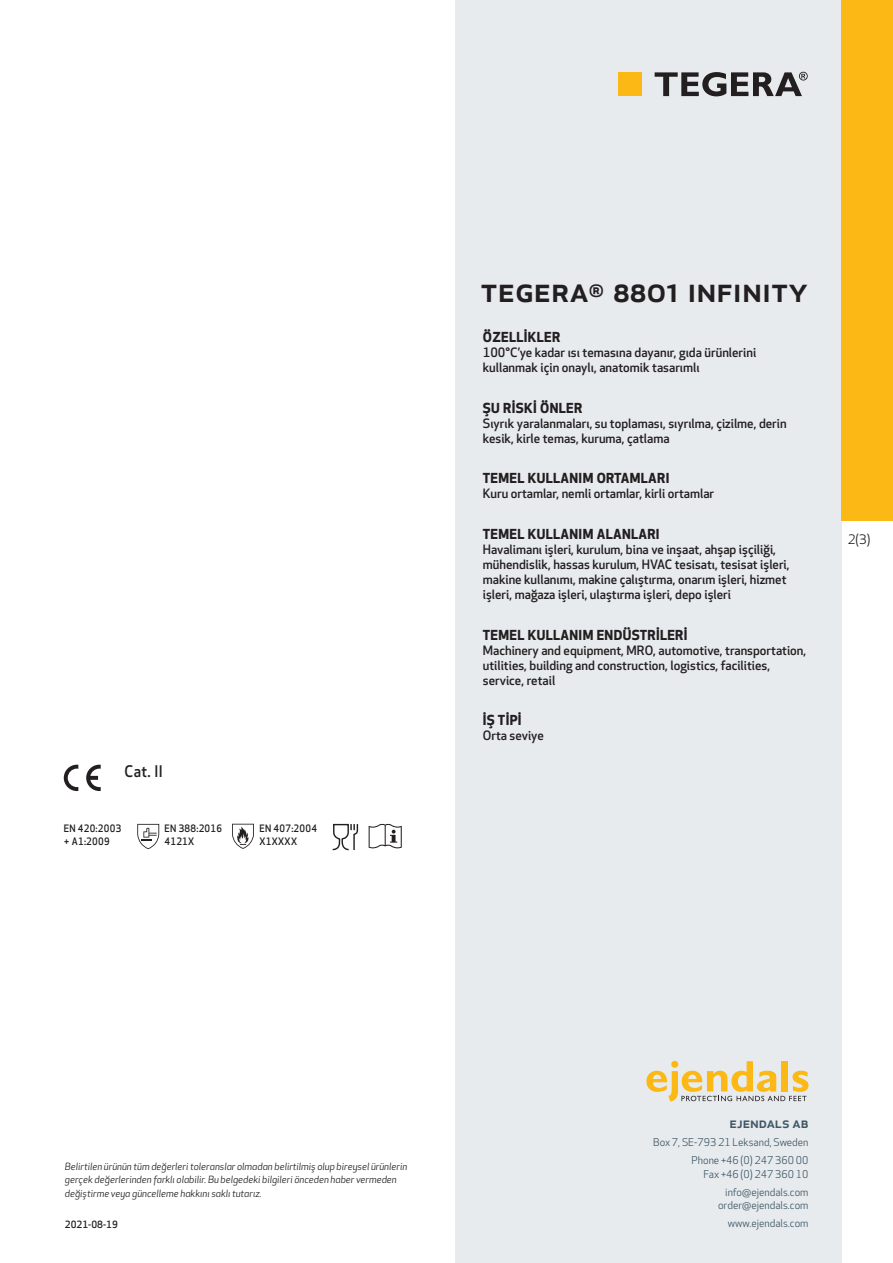
<style>
.page{position:relative;width:893px;height:1263px;background:#fff}
.page>*{position:absolute;margin:0;border:0;box-sizing:border-box;transform-origin:0 0}
.prodname{font:500 34.5px "Apex New";color:#231f20}
.t1{font:500 15.6px "Apex New";color:#231f20;scale:.95 1}
.t2{font:500 15px "Apex New";color:#405968}
.Funktion_body{font:700 13.5px "Apex New";letter-spacing:.025em;color:#231f20}
.t3{font:12.75px "Apex New";color:#231f20}
.Funktion_body-2{font:500 12.6px/15px "Apex New";color:#231f20}
.t4{font:10.5px/18px "Apex New";color:#405968;text-align:right}
.PictogramText{font:500 10.05px/13.5px "Apex New";letter-spacing:.025em;color:#231f20;scale:.95 1}
.t5{font:italic 9.75px/13.5px "Apex New";color:#231f20}
.t6{font:500 9.75px "Apex New";color:#231f20}
</style>
<div class="page">
<div style="left:455px;top:0;width:387px;height:1263px;background:#e8ebee"></div>
<svg style="left:646px;top:1061px;width:162px;height:40px"></svg>
<div style="left:842px;top:0;width:51px;height:520px;background:#fcb814"></div>
<div style="left:618px;top:72px;width:24px;height:24px;background:#fcb814"></div>
<svg style="left:655px;top:72px;width:153px;height:24px"></svg>
<svg style="left:86px;top:765px;width:15px;height:26px"></svg>
<svg style="left:64px;top:765px;width:14px;height:26px"></svg>
<svg style="left:137px;top:824px;width:22px;height:25px"></svg>
<svg style="left:232px;top:824px;width:22px;height:25px"></svg>
<svg style="left:333px;top:824px;width:25px;height:26px"></svg>
<svg style="left:369px;top:824px;width:33px;height:24px"></svg>
<p class="t1" style="left:125px;top:761px;width:42px">Cat. II</p>
<p class="PictogramText" style="left:64px;top:821px;width:62px">EN 420:2003 + A1:2009</p>
<p class="PictogramText" style="left:165px;top:821px;width:62px">EN 388:2016</p>
<p class="PictogramText" style="left:165px;top:834px;width:33px">4121X</p>
<p class="PictogramText" style="left:259px;top:821px;width:62px">EN 407:2004</p>
<p class="PictogramText" style="left:259px;top:834px;width:41px">X1XXXX</p>
<p class="prodname" style="left:480px;top:266px;width:329px">TEGERA<sup>®</sup> 8801 INFINITY</p>
<p class="Funktion_body" style="left:483px;top:327px;width:79px">ÖZELLİKLER</p>
<p class="Funktion_body-2" style="left:483px;top:345px;width:275px">100°C’ye kadar ısı temasına dayanır, gıda ürünlerini kullanmak için onaylı, anatomik tasarımlı</p>
<p class="Funktion_body" style="left:483px;top:398px;width:101px">ŞU RİSKİ ÖNLER</p>
<p class="Funktion_body-2" style="left:483px;top:415px;width:305px">Sıyrık yaralanmaları, su toplaması, sıyrılma, çizilme, derin kesik, kirle temas, kuruma, çatlama</p>
<p class="Funktion_body" style="left:483px;top:468px;width:188px">TEMEL KULLANIM ORTAMLARI</p>
<p class="Funktion_body-2" style="left:483px;top:486px;width:233px">Kuru ortamlar, nemli ortamlar, kirli ortamlar</p>
<p class="Funktion_body" style="left:483px;top:524px;width:178px">TEMEL KULLANIM ALANLARI</p>
<p class="Funktion_body-2" style="left:483px;top:541px;width:308px">Havalimanı işleri, kurulum, bina ve inşaat, ahşap işçiliği, mühendislik, hassas kurulum, HVAC tesisatı, tesisat işleri, makine kullanımı, makine çalıştırma, onarım işleri, hizmet işleri, mağaza işleri, ulaştırma işleri, depo işleri</p>
<p class="Funktion_body" style="left:483px;top:625px;width:206px">TEMEL KULLANIM ENDÜSTRİLERİ</p>
<p class="Funktion_body-2" style="left:483px;top:642px;width:325px">Machinery and equipment, MRO, automotive, transportation, utilities, building and construction, logistics, facilities, service, retail</p>
<p class="Funktion_body" style="left:483px;top:710px;width:40px">İŞ TİPİ</p>
<p class="Funktion_body-2" style="left:483px;top:728px;width:63px">Orta seviye</p>
<p class="t3" style="left:848px;top:531px;width:24px">2(3)</p>
<p class="t5" style="left:65px;top:1159px;width:344px">Belirtilen ürünün tüm değerleri toleranslar olmadan belirtilmiş olup bireysel ürünlerin gerçek değerlerinden farklı olabilir. Bu belgedeki bilgileri önceden haber vermeden değiştirme veya güncelleme hakkını saklı tutarız.</p>
<p class="t6" style="left:65px;top:1218px;width:54px">2021-08-19</p>
<p class="t2" style="left:729px;top:1113px;width:80px">ejendals ab</p>
<p class="t4" style="left:653px;top:1133px;width:157px">Box 7, SE-793 21 Leksand, Sweden<br>Phone +46 (0) 247 360 00</p>
<p class="t4" style="left:703px;top:1165px;width:107px">Fax +46 (0) 247 360 10 info@ejendals.com</p>
<p class="t4" style="left:718px;top:1196px;width:92px">order@ejendals.com</p>
<p class="t4" style="left:728px;top:1215px;width:82px">www.ejendals.com</p>
</div>
